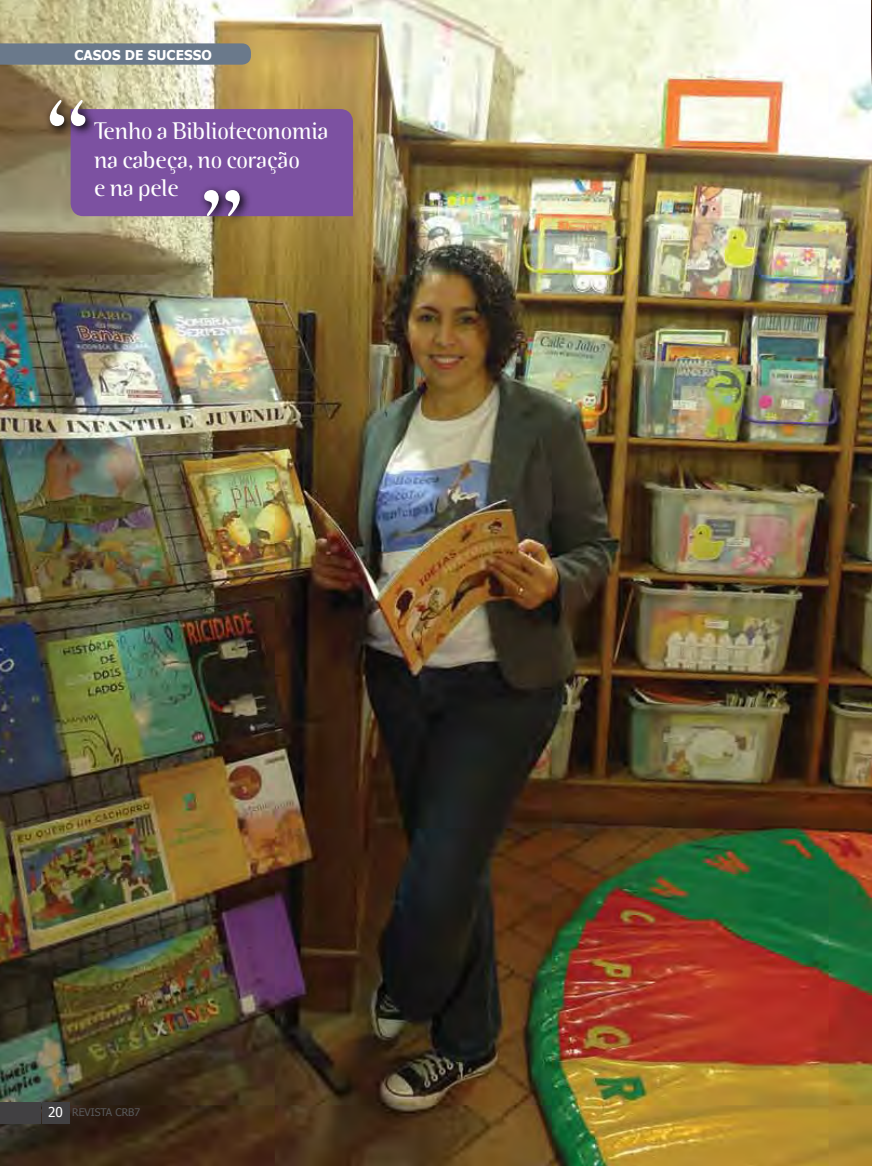
<style>
.page{position:relative;width:872px;height:1166px;background:#fff}
.page>*{position:absolute;margin:0;border:0;box-sizing:border-box;transform-origin:0 0}
.t1{font:300 24px/28.5px "Binary ITC";letter-spacing:-.01em;color:#fff}
.t2{font:700 13.5px "Tahoma";letter-spacing:.01em;color:#fff}
.t3{font:10.5px "Tahoma";letter-spacing:-.005em;color:#58595b}
.s1{font-size:13.5px;color:#fff}
</style>
<div class="page">
<img style="left:0;top:0;width:872px;height:1165px">
<div style="left:42px;top:1101px;width:27px;height:22px;background:#414042"></div>
<div style="left:0;top:1101px;width:41px;height:22px;background:#414042"></div>
<svg style="left:44px;top:94px;width:53px;height:44px"></svg>
<svg style="left:198px;top:216px;width:54px;height:11px"></svg>
<svg style="left:50px;top:100px;width:303px;height:116px"></svg>
<img style="left:871px;top:0;width:1px;height:85px">
<svg style="left:0;top:43px;width:251px;height:22px"></svg>
<p class="t2" style="left:74px;top:46px;width:139px">CASOS DE SUCESSO</p>
<p class="t1" style="left:94px;top:117px;width:236px">Tenho a Biblioteconomia na cabeça, no coração<br>e na pele</p>
<p class="t3" style="left:48px;top:1104px;width:93px"><span class="s1">20</span> REVISTA CRB7</p>
</div>
